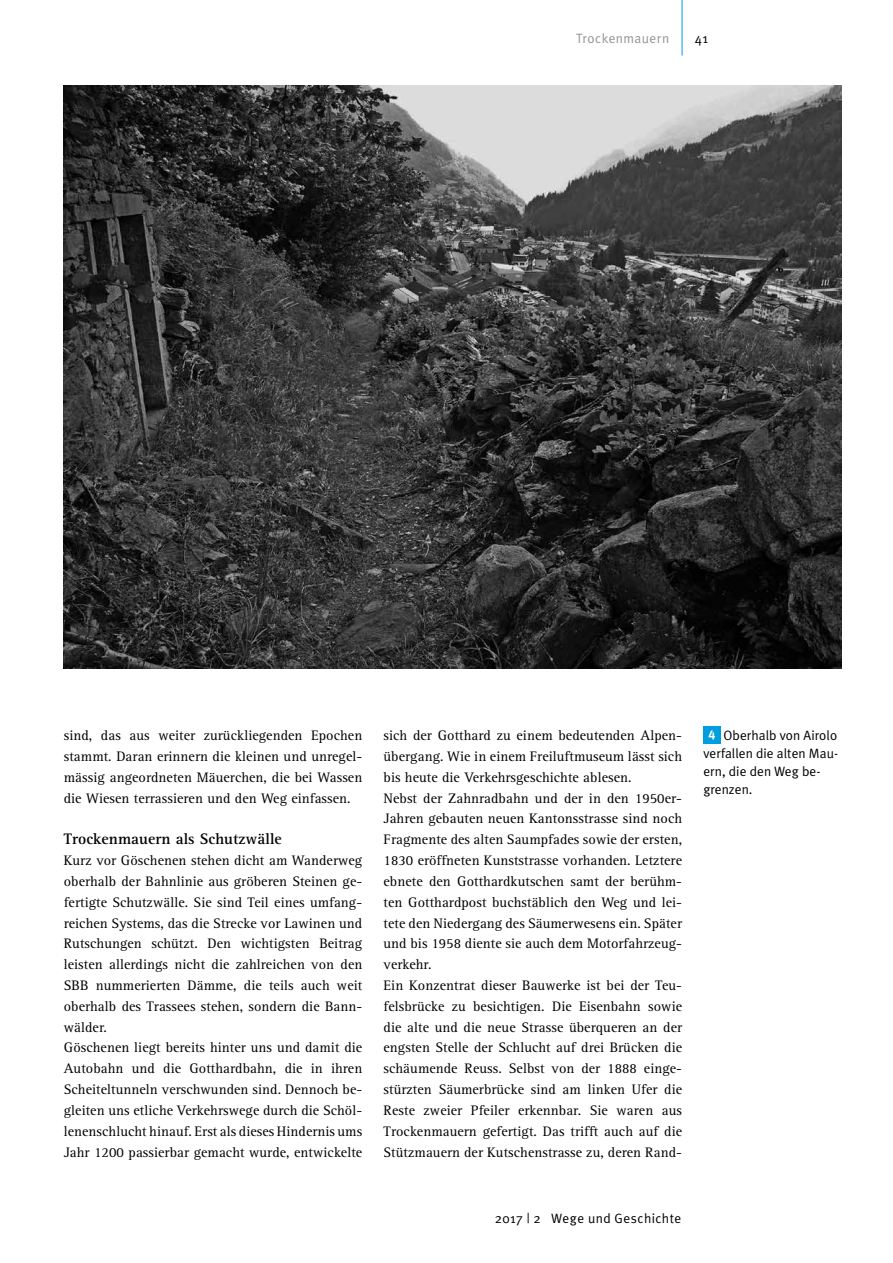
<style>
.page{position:relative;width:893px;height:1263px;background:#fff}
.page>*{position:absolute;margin:0;border:0;box-sizing:border-box;transform-origin:0 0}
.t1{font:700 15.75px "Rotis Serif";letter-spacing:.005em;color:#000}
.t2{font:14.25px/20.9px "Rotis Serif";letter-spacing:.005em;color:#000}
.t3{font:13.5px/18px "Meta Plus Normal";letter-spacing:.005em;color:#000}
.t4{font:13.5px "Meta Plus Normal";letter-spacing:.035em;color:#000}
.t5{font:13.5px "Meta Plus Normal";letter-spacing:.03em;color:#959391}
.s1{font-family:"Meta Plus Bold Caps";font-size:12.75px;color:#fff}
</style>
<div class="page">
<hr style="left:682px;top:0;width:1px;height:56px;background:#009ede">
<img style="left:64px;top:85px;width:778px;height:584px">
<div style="left:703px;top:726px;width:17px;height:17px;background:#009ede"></div>
<p class="t5" style="left:576px;top:30px;width:95px">Trockenmauern</p>
<p class="t3" style="left:695px;top:29px;width:15px">41</p>
<p class="t2" style="left:64px;top:725px;width:300px;text-align:justify">sind, das aus weiter zurückliegenden Epochen stammt. Daran erinnern die kleinen und unregel&shy;mässig angeordneten Mäuerchen, die bei Wassen die Wiesen terrassieren und den Weg einfassen.</p>
<p class="t1" style="left:64px;top:830px;width:219px">Trockenmauern als Schutzwälle</p>
<p class="t2" style="left:64px;top:850px;width:300px">Kurz vor Göschenen stehen dicht am Wanderweg oberhalb der Bahnlinie aus gröberen Steinen ge&shy;fertigte Schutzwälle. Sie sind Teil eines umfang&shy;reichen Systems, das die Strecke vor Lawinen und Rutschungen schützt. Den wichtigsten Beitrag leisten allerdings nicht die zahlreichen von den SBB nummerierten Dämme, die teils auch weit oberhalb des Trassees stehen, sondern die Bann&shy;wälder.<br>Göschenen liegt bereits hinter uns und damit die Autobahn und die Gotthardbahn, die in ihren Scheiteltunneln verschwunden sind. Dennoch be&shy;gleiten uns etliche Verkehrswege durch die Schöl&shy;lenenschlucht hinauf. Erst als dieses Hindernis ums Jahr 1200 passierbar gemacht wurde, entwickelte</p>
<p class="t2" style="left:384px;top:725px;width:300px">sich der Gotthard zu einem bedeutenden Alpen&shy;übergang. Wie in einem Freiluftmuseum lässt sich bis heute die Verkehrsgeschichte ablesen.<br>Nebst der Zahnradbahn und der in den 1950er-Jahren gebauten neuen Kantonsstrasse sind noch Fragmente des alten Saumpfades sowie der ersten, 1830 eröffneten Kunststrasse vorhanden. Letztere ebnete den Gotthardkutschen samt der berühm&shy;ten Gotthardpost buchstäblich den Weg und lei&shy;tete den Niedergang des Säumerwesens ein. Später und bis 1958 diente sie auch dem Motorfahrzeug&shy;verkehr.<br>Ein Konzentrat dieser Bauwerke ist bei der Teu&shy;felsbrücke zu besichtigen. Die Eisenbahn sowie die alte und die neue Strasse überqueren an der engsten Stelle der Schlucht auf drei Brücken die schäumende Reuss. Selbst von der 1888 einge&shy;stürzten Säumerbrücke sind am linken Ufer die Reste zweier Pfeiler erkennbar. Sie waren aus Trockenmauern gefertigt. Das trifft auch auf die Stützmauern der Kutschenstrasse zu, deren Rand-</p>
<p class="t3" style="left:703px;top:726px;width:136px;text-indent:5px"><span class="s1">4</span> Oberhalb von Airolo verfallen die alten Mau&shy;ern, die den Weg be&shy;grenzen.</p>
<p class="t4" style="left:495px;top:1210px;width:188px">2017 | 2 Wege und Geschichte</p>
</div>
